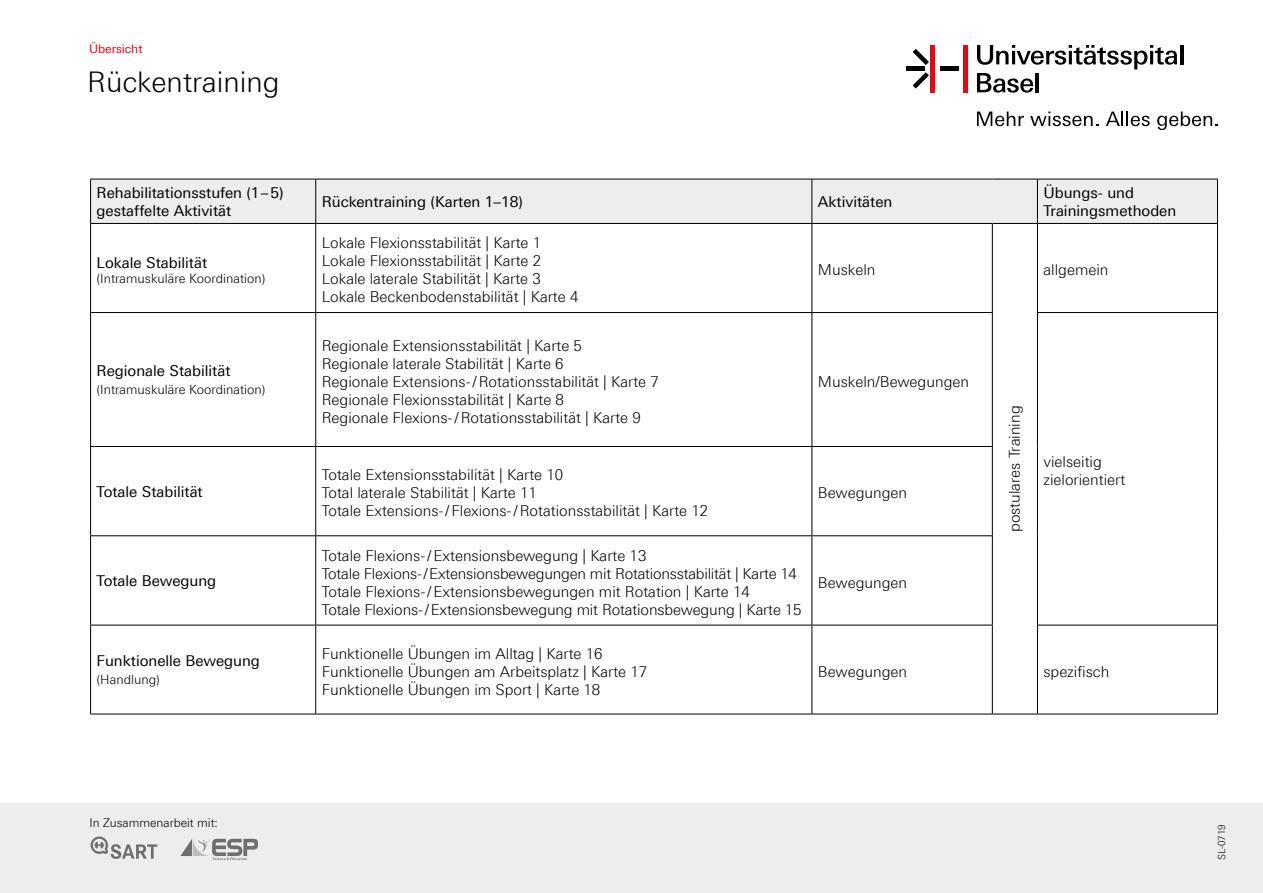
<style>
.page{position:relative;width:1263px;height:893px;background:#fff}
.page>*{position:absolute;margin:0;border:0;box-sizing:border-box;transform-origin:0 0}
.t1{font:300 28.5px "LT Univers Basic";color:#000}
.USB_Fliesstext_10_12{font:300 15px/18px "LT Univers Basic";color:#000}
.USB_Fliesstext_10_12-2{font:15px/18px "LT Univers Basic";color:#000}
.USB_Fliesstext_10_12-3{font:300 12.75px "LT Univers Basic";color:#000}
.USB_Referenz{font:300 12px "LT Univers Basic";color:#000}
.t2{font:12px "LT Univers Basic";color:#e30613}
.USB_Referenz-2{font:300 9.75px "LT Univers Basic";color:#000}
</style>
<div class="page">
<div style="left:930px;top:45px;width:5px;height:47px;background:#e30613"></div>
<div style="left:963px;top:45px;width:5px;height:47px;background:#e30613"></div>
<div style="left:940px;top:66px;width:18px;height:5px;background:#000"></div>
<div style="left:907px;top:66px;width:18px;height:5px;background:#000"></div>
<svg style="left:913px;top:49px;width:16px;height:16px"></svg>
<svg style="left:913px;top:72px;width:16px;height:17px"></svg>
<hr style="left:1180px;top:45px;width:3px;height:19px;background:#000">
<svg style="left:977px;top:45px;width:200px;height:48px"></svg>
<hr style="left:1036px;top:73px;width:3px;height:19px;background:#000">
<svg style="left:977px;top:112px;width:47px;height:14px"></svg>
<svg style="left:1030px;top:112px;width:68px;height:14px"></svg>
<svg style="left:1106px;top:112px;width:44px;height:14px"></svg>
<svg style="left:1157px;top:112px;width:61px;height:18px"></svg>
<div style="left:91px;top:180px;width:1126px;height:43px;background:#ededed"></div>
<hr style="left:90px;top:179px;width:226px;height:1px;background:#000">
<hr style="left:90px;top:179px;width:1px;height:44px;background:#000">
<hr style="left:316px;top:179px;width:496px;height:1px;background:#000">
<hr style="left:315px;top:179px;width:1px;height:44px;background:#000">
<hr style="left:812px;top:179px;width:180px;height:1px;background:#000">
<hr style="left:811px;top:179px;width:1px;height:44px;background:#000">
<hr style="left:992px;top:179px;width:45px;height:1px;background:#000">
<hr style="left:1037px;top:179px;width:181px;height:1px;background:#000">
<hr style="left:1037px;top:179px;width:1px;height:44px;background:#000">
<hr style="left:1217px;top:179px;width:1px;height:44px;background:#000">
<hr style="left:90px;top:223px;width:226px;height:1px;background:#000">
<hr style="left:90px;top:224px;width:1px;height:88px;background:#000">
<hr style="left:316px;top:223px;width:496px;height:1px;background:#000">
<hr style="left:315px;top:224px;width:1px;height:88px;background:#000">
<hr style="left:812px;top:223px;width:180px;height:1px;background:#000">
<hr style="left:811px;top:224px;width:1px;height:88px;background:#000">
<hr style="left:992px;top:223px;width:45px;height:1px;background:#000">
<hr style="left:992px;top:224px;width:1px;height:88px;background:#000">
<hr style="left:992px;top:714px;width:45px;height:1px;background:#000">
<hr style="left:1037px;top:223px;width:181px;height:1px;background:#000">
<hr style="left:1037px;top:224px;width:1px;height:88px;background:#000">
<hr style="left:1217px;top:224px;width:1px;height:88px;background:#000">
<hr style="left:90px;top:312px;width:226px;height:1px;background:#000">
<hr style="left:90px;top:313px;width:1px;height:133px;background:#000">
<hr style="left:316px;top:312px;width:496px;height:1px;background:#000">
<hr style="left:315px;top:313px;width:1px;height:133px;background:#000">
<hr style="left:812px;top:312px;width:181px;height:1px;background:#000">
<hr style="left:811px;top:313px;width:1px;height:133px;background:#000">
<hr style="left:992px;top:313px;width:1px;height:133px;background:#000">
<hr style="left:1037px;top:312px;width:181px;height:1px;background:#000">
<hr style="left:1037px;top:313px;width:1px;height:133px;background:#000">
<hr style="left:1217px;top:313px;width:1px;height:133px;background:#000">
<hr style="left:1037px;top:446px;width:1px;height:90px;background:#000">
<hr style="left:1217px;top:446px;width:1px;height:90px;background:#000">
<hr style="left:1037px;top:536px;width:1px;height:89px;background:#000">
<hr style="left:1217px;top:536px;width:1px;height:89px;background:#000">
<hr style="left:90px;top:446px;width:226px;height:1px;background:#000">
<hr style="left:90px;top:447px;width:1px;height:88px;background:#000">
<hr style="left:316px;top:446px;width:496px;height:1px;background:#000">
<hr style="left:315px;top:447px;width:1px;height:88px;background:#000">
<hr style="left:812px;top:446px;width:181px;height:1px;background:#000">
<hr style="left:811px;top:447px;width:1px;height:88px;background:#000">
<hr style="left:992px;top:447px;width:1px;height:88px;background:#000">
<hr style="left:90px;top:535px;width:226px;height:1px;background:#000">
<hr style="left:90px;top:536px;width:1px;height:89px;background:#000">
<hr style="left:316px;top:535px;width:496px;height:1px;background:#000">
<hr style="left:315px;top:536px;width:1px;height:89px;background:#000">
<hr style="left:812px;top:535px;width:181px;height:1px;background:#000">
<hr style="left:811px;top:536px;width:1px;height:89px;background:#000">
<hr style="left:992px;top:536px;width:1px;height:89px;background:#000">
<hr style="left:90px;top:625px;width:226px;height:1px;background:#000">
<hr style="left:90px;top:625px;width:1px;height:89px;background:#000">
<hr style="left:316px;top:625px;width:496px;height:1px;background:#000">
<hr style="left:315px;top:625px;width:1px;height:89px;background:#000">
<hr style="left:812px;top:625px;width:181px;height:1px;background:#000">
<hr style="left:811px;top:625px;width:1px;height:89px;background:#000">
<hr style="left:992px;top:625px;width:1px;height:89px;background:#000">
<hr style="left:90px;top:714px;width:226px;height:1px;background:#000">
<hr style="left:316px;top:714px;width:496px;height:1px;background:#000">
<hr style="left:812px;top:714px;width:180px;height:1px;background:#000">
<hr style="left:1037px;top:625px;width:181px;height:1px;background:#000">
<hr style="left:1037px;top:625px;width:1px;height:89px;background:#000">
<hr style="left:1217px;top:625px;width:1px;height:89px;background:#000">
<hr style="left:1037px;top:714px;width:181px;height:1px;background:#000">
<div style="left:0;top:804px;width:1263px;height:89px;background:#ededed"></div>
<svg style="left:91px;top:836px;width:66px;height:23px"></svg>
<svg style="left:180px;top:839px;width:78px;height:21px"></svg>
<p class="t2" style="left:89px;top:42px;width:55px">Übersicht</p>
<h1 class="t1" style="left:87px;top:65px;width:194px">Rückentraining</h1>
<p class="USB_Fliesstext_10_12-2" style="left:97px;top:183px;width:189px">Rehabilitationsstufen (1–5) gestaffelte Aktivität</p>
<p class="USB_Fliesstext_10_12-2" style="left:322px;top:192px;width:203px">Rückentraining (Karten 1–18)</p>
<p class="USB_Fliesstext_10_12-2" style="left:818px;top:192px;width:76px">Aktivitäten</p>
<p class="USB_Fliesstext_10_12-2" style="left:1043px;top:183px;width:134px">Übungs- und<br>Trainingsmethoden</p>
<p class="USB_Fliesstext_10_12-2" style="left:97px;top:253px;width:112px">Lokale Stabilität</p>
<p class="USB_Fliesstext_10_12-3" style="left:97px;top:271px;width:170px">(Intramuskuläre Koordination)</p>
<p class="USB_Fliesstext_10_12" style="left:322px;top:234px;width:221px">Lokale Flexionsstabilität | Karte 1<br>Lokale Flexionsstabilität | Karte 2</p>
<p class="USB_Fliesstext_10_12" style="left:322px;top:270px;width:221px">Lokale laterale Stabilität | Karte 3</p>
<p class="USB_Fliesstext_10_12" style="left:322px;top:288px;width:258px">Lokale Beckenbodenstabilität | Karte 4</p>
<p class="USB_Fliesstext_10_12" style="left:818px;top:261px;width:59px">Muskeln</p>
<p class="USB_Fliesstext_10_12" style="left:1043px;top:261px;width:67px">allgemein</p>
<p class="USB_Fliesstext_10_12-2" style="left:97px;top:362px;width:135px">Regionale Stabilität</p>
<p class="USB_Fliesstext_10_12-3" style="left:97px;top:382px;width:170px">(Intramuskuläre Koordination)</p>
<p class="USB_Fliesstext_10_12-2" style="left:97px;top:482px;width:108px">Totale Stabilität</p>
<p class="USB_Fliesstext_10_12-2" style="left:97px;top:572px;width:121px">Totale Bewegung</p>
<p class="USB_Fliesstext_10_12-2" style="left:97px;top:652px;width:165px">Funktionelle Bewegung</p>
<p class="USB_Fliesstext_10_12-3" style="left:97px;top:672px;width:65px">(Handlung)</p>
<p class="USB_Fliesstext_10_12" style="left:322px;top:336px;width:262px">Regionale Extensionsstabilität | Karte 5</p>
<p class="USB_Fliesstext_10_12" style="left:322px;top:354px;width:243px">Regionale laterale Stabilität | Karte 6</p>
<p class="USB_Fliesstext_10_12" style="left:322px;top:372px;width:339px">Regionale Extensions-/Rotationsstabilität | Karte 7</p>
<p class="USB_Fliesstext_10_12" style="left:322px;top:390px;width:244px">Regionale Flexionsstabilität | Karte 8</p>
<p class="USB_Fliesstext_10_12" style="left:322px;top:408px;width:321px">Regionale Flexions-/Rotationsstabilität | Karte 9</p>
<p class="USB_Fliesstext_10_12" style="left:322px;top:466px;width:243px">Totale Extensionsstabilität | Karte 10</p>
<p class="USB_Fliesstext_10_12" style="left:322px;top:484px;width:217px">Total laterale Stabilität | Karte 11</p>
<p class="USB_Fliesstext_10_12" style="left:322px;top:502px;width:388px">Totale Extensions-/Flexions-/Rotationsstabilität | Karte 12</p>
<p class="USB_Fliesstext_10_12" style="left:322px;top:546px;width:326px">Totale Flexions-/Extensionsbewegung | Karte 13</p>
<p class="USB_Fliesstext_10_12" style="left:322px;top:564px;width:477px">Totale Flexions-/Extensionsbewegungen mit Rotationsstabilität | Karte 14</p>
<p class="USB_Fliesstext_10_12" style="left:322px;top:582px;width:430px">Totale Flexions-/Extensionsbewegungen mit Rotation | Karte 14</p>
<p class="USB_Fliesstext_10_12" style="left:322px;top:600px;width:481px">Totale Flexions-/Extensionsbewegung mit Rotationsbewegung | Karte 15</p>
<p class="USB_Fliesstext_10_12" style="left:322px;top:644px;width:282px">Funktionelle Übungen im Alltag | Karte 16</p>
<p class="USB_Fliesstext_10_12" style="left:322px;top:662px;width:327px">Funktionelle Übungen am Arbeitsplatz | Karte 17</p>
<p class="USB_Fliesstext_10_12" style="left:322px;top:680px;width:280px">Funktionelle Übungen im Sport | Karte 18</p>
<p class="USB_Fliesstext_10_12" style="left:818px;top:372px;width:153px">Muskeln/Bewegungen</p>
<p class="USB_Fliesstext_10_12" style="left:818px;top:484px;width:91px">Bewegungen</p>
<p class="USB_Fliesstext_10_12" style="left:818px;top:573px;width:91px">Bewegungen</p>
<p class="USB_Fliesstext_10_12" style="left:1005px;top:532px;width:128px;rotate:-90deg">postulares Training</p>
<p class="USB_Fliesstext_10_12" style="left:1043px;top:452px;width:83px">vielseitig zielorientiert</p>
<p class="USB_Fliesstext_10_12" style="left:818px;top:662px;width:91px">Bewegungen</p>
<p class="USB_Fliesstext_10_12" style="left:1043px;top:662px;width:67px">spezifisch</p>
<p class="USB_Referenz" style="left:90px;top:816px;width:130px">In Zusammenarbeit mit:</p>
<p class="USB_Referenz-2" style="left:1216px;top:860px;width:37px;rotate:-90deg">SL-0719</p>
</div>
